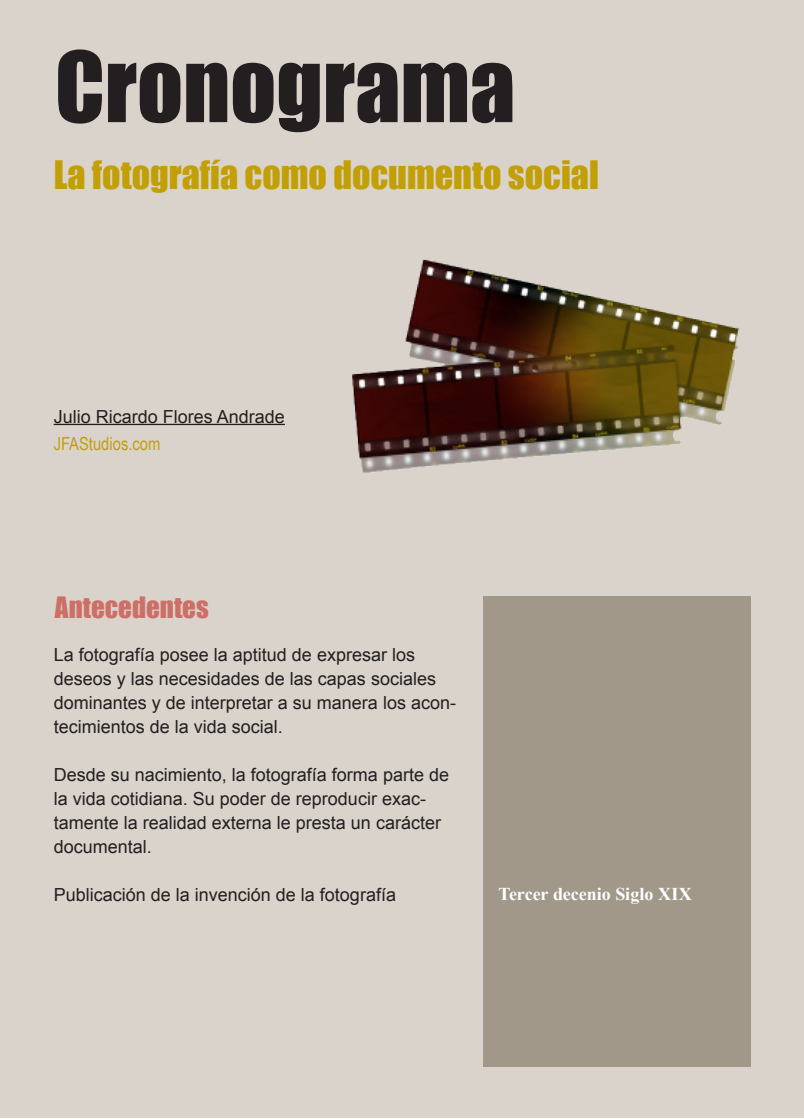
<style>
.page{position:relative;width:804px;height:1119px;background:#fff}
.page>*{position:absolute;margin:0;border:0;box-sizing:border-box;transform-origin:0 0}
.t1{font:90px "Impact";color:#231f20}
.t2{font:36px "Impact";color:#c39f06}
.t3{font:27px "Impact";color:#cd6f66}
.t4{font:18px/24px "Arial";color:#231f20}
.Cronología{font:700 18px "Times New Roman";letter-spacing:-.005em;color:#fff}
.t5{font:18px "Arial Narrow";color:#c39f06}
</style>
<div class="page">
<div style="left:0;top:1px;width:804px;height:1116px;background:#d9d3cc"></div>
<img style="left:352px;top:259px;width:388px;height:214px">
<hr style="left:54px;top:424px;width:231px;height:1px;background:#231f20">
<div style="left:483px;top:596px;width:267px;height:470px;background:#a1988a"></div>
<p class="t1" style="left:55px;top:17px;width:462px">Cronograma</p>
<p class="t2" style="left:54px;top:146px;width:546px">La fotografía como documento social</p>
<p class="t4" style="left:54px;top:404px;width:233px">Julio Ricardo Flores Andrade</p>
<p class="t5" style="left:54px;top:430px;width:108px">JFAStudios.com</p>
<p class="t3" style="left:55px;top:586px;width:155px">Antecedentes</p>
<p class="t4" style="left:54px;top:642px;width:404px">La fotografía posee la aptitud de expresar los deseos y las necesidades de las capas sociales dominantes y de interpretar a su manera los acon&shy;tecimientos de la vida social.</p>
<p class="t4" style="left:54px;top:762px;width:397px">Desde su nacimiento, la fotografía forma parte de la vida cotidiana. Su poder de reproducir exac&shy;tamente la realidad externa le presta un carácter documental.</p>
<p class="t4" style="left:54px;top:882px;width:344px">Publicación de la invención de la fotografía</p>
<p class="Cronología" style="left:498px;top:881px;width:195px">Tercer decenio Siglo XIX</p>
</div>
